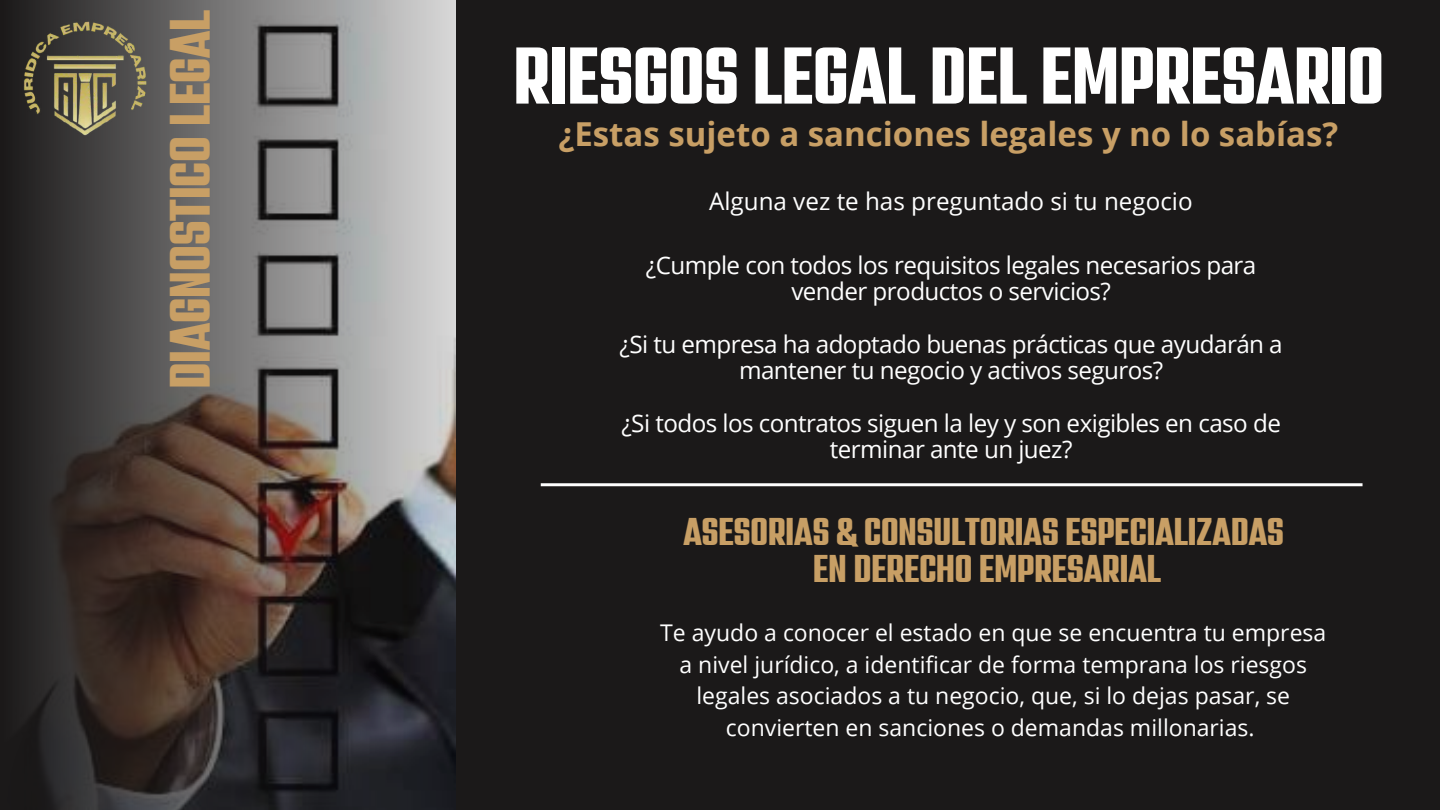
<style>
.page{position:relative;width:1440px;height:810px;background:#1b1919}
.page>*{position:absolute;margin:0;border:0;box-sizing:border-box;transform-origin:0 0}
.t1{font:70px "Kief Tek Bold Tall";color:#fff}
.t2{font:50px "Kief Tek Bold Tall";color:#c89f65}
.t3{font:34px/36.8px "Kief Tek Bold Tall";color:#c89f65;text-align:center}
.t4{font:700 33px "Open Sans";color:#c89f65}
.t5{font:24.2px/26.4px "Open Sans";letter-spacing:-.025em;color:#fff;text-align:center}
.t6{font:24.2px "Open Sans";color:#fff}
.t7{font:23px/31.5px "Open Sans";color:#fff;text-align:center}
</style>
<div class="page">
<svg style="left:28px;top:0;width:427px;height:810px"></svg>
<hr style="left:541px;top:483px;width:822px;height:3px;background:#fff">
<img style="left:23px;top:0;width:163px;height:193px">
<h2 class="t2" style="left:172px;top:389px;width:381px;rotate:-90deg">DIAGNOSTICO LEGAL</h2>
<h1 class="t1" style="left:514px;top:51px;width:872px">RIESGOS LEGAL DEL EMPRESARIO</h1>
<h3 class="t4" style="left:559px;top:111px;width:781px">¿Estas sujeto a sanciones legales y no lo sabías?</h3>
<p class="t6" style="left:709px;top:184px;width:485px">Alguna vez te has preguntado si tu negocio</p>
<p class="t5" style="left:646px;top:251px;width:612px">¿Cumple con todos los requisitos legales necesarios para vender productos o servicios?</p>
<p class="t5" style="left:620px;top:330px;width:665px">¿Si tu empresa ha adoptado buenas prácticas que ayudarán a mantener tu negocio y activos seguros?</p>
<p class="t5" style="left:621px;top:409px;width:661px">¿Si todos los contratos siguen la ley y son exigibles en caso de terminar ante un juez?</p>
<h3 class="t3" style="left:683px;top:518px;width:602px">ASESORIAS &amp; CONSULTORIAS ESPECIALIZADAS<br>EN DERECHO EMPRESARIAL</h3>
<p class="t7" style="left:660px;top:617px;width:668px">Te ayudo a conocer el estado en que se encuentra tu empresa a nivel jurídico, a identificar de forma temprana los riesgos legales asociados a tu negocio, que, si lo dejas pasar, se convierten en sanciones o demandas millonarias.</p>
</div>
